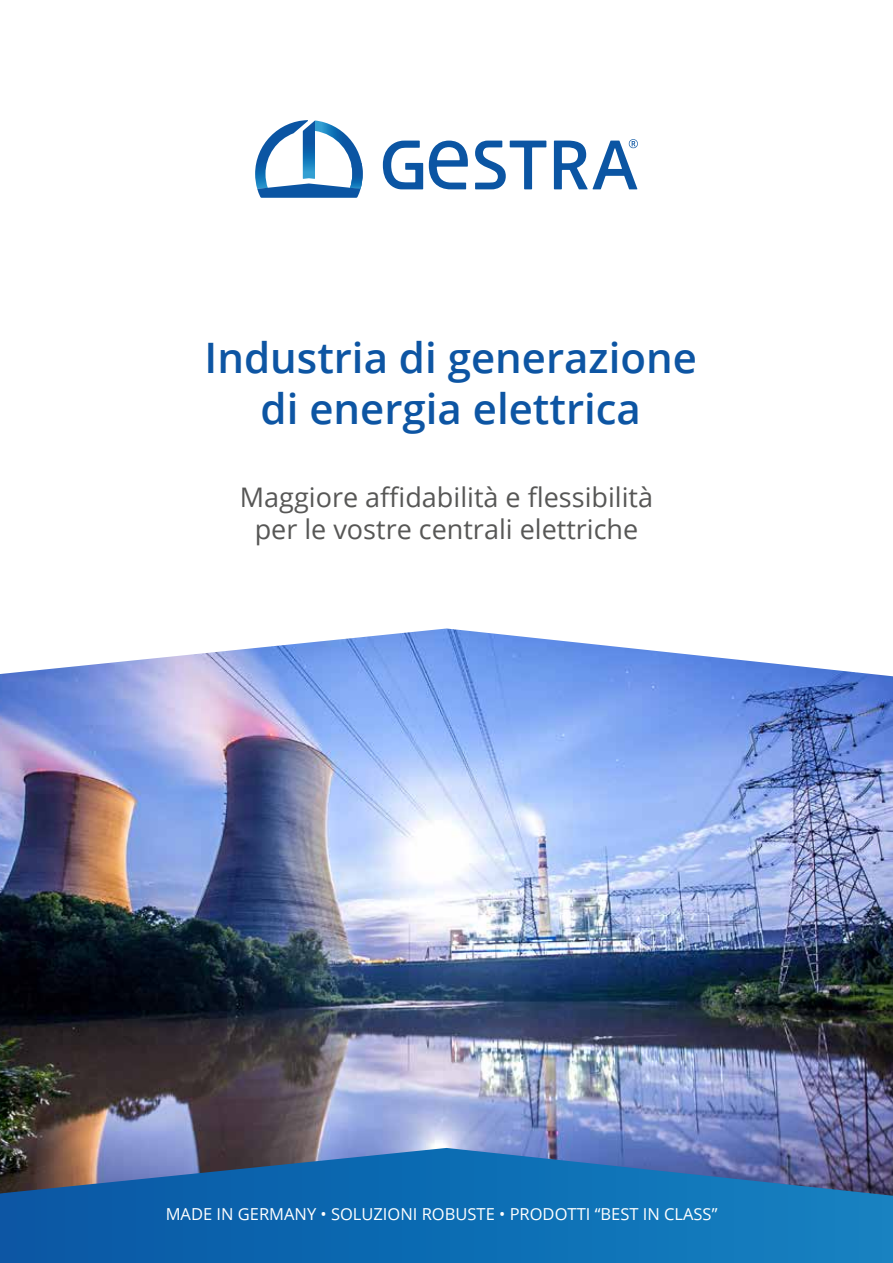
<style>
.page{position:relative;width:893px;height:1263px;background:#fff}
.page>*{position:absolute;margin:0;border:0;box-sizing:border-box;transform-origin:0 0}
.t1{font:600 42px/51px "Open Sans";color:#0d55a3;text-align:center}
.t2{font:27px/31.5px "Open Sans";color:#575756;text-align:center}
.t3{font:16.5px "Open Sans";color:#fff}
</style>
<div class="page">
<svg style="left:255px;top:120px;width:108px;height:78px"></svg>
<svg style="left:383px;top:141px;width:40px;height:48px"></svg>
<svg style="left:475px;top:141px;width:71px;height:48px"></svg>
<svg style="left:554px;top:139px;width:84px;height:50px"></svg>
<svg style="left:429px;top:141px;width:39px;height:48px"></svg>
<img style="left:0;top:678px;width:893px;height:470px">
<svg style="left:0;top:1148px;width:893px;height:115px;background:#1f6aaa"></svg>
<svg style="left:0;top:628px;width:893px;height:50px"></svg>
<h1 class="t1" style="left:205px;top:332px;width:494px">Industria di generazione di energia elettrica</h1>
<p class="t2" style="left:240px;top:481px;width:415px">Maggiore affidabilità e flessibilità per le vostre centrali elettriche</p>
<p class="t3" style="left:166px;top:1203px;width:553px">MADE IN GERMANY • SOLUZIONI ROBUSTE • PRODOTTI “BEST IN CLASS”</p>
</div>
